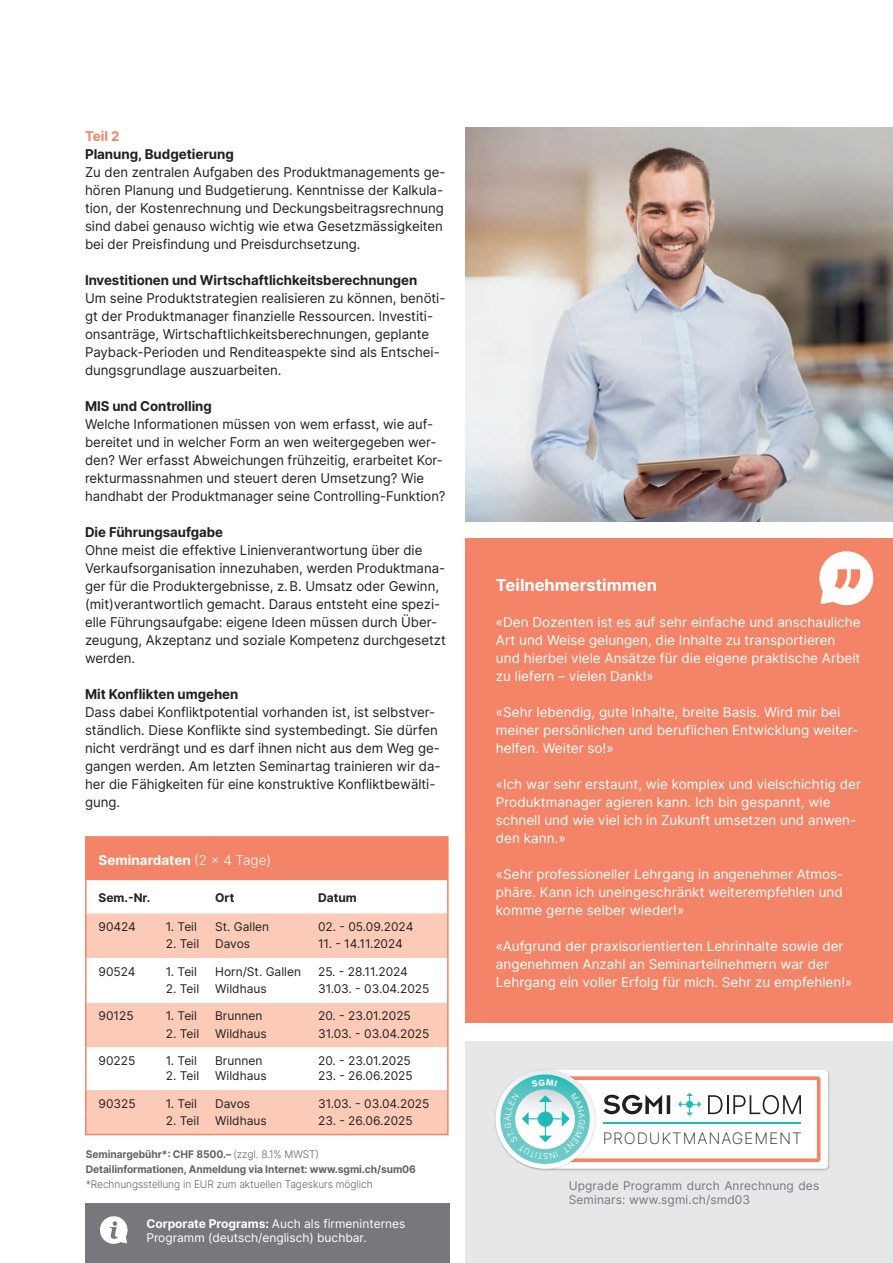
<style>
.page{position:relative;width:893px;height:1263px;background:#fff}
.page>*{position:absolute;margin:0;border:0;box-sizing:border-box;transform-origin:0 0}
.t1{font:700 16.5px "Inter";color:#fff}
.t2{font:200 15.75px "Inter";letter-spacing:.055em;color:#231f20}
.t3{font:13.5px/18px "Inter";letter-spacing:-.005em;color:#231f20}
.t4{font:13.5px/18px "Inter";color:#fff}
.t5{font:700 13.5px "Inter";letter-spacing:-.005em;color:#231f20}
.t6{font:700 13.5px "Inter";color:#fff}
.t7{font:700 13.5px "Inter";color:#f48467}
.t8{font:12px "Inter";color:#231f20}
.t9{font:12px/14.4px "Inter";color:#fff}
.t10{font:12px/14.4px "Inter";letter-spacing:.01em;color:#76787b}
.t11{font:700 12px "Inter";color:#231f20}
.t12{font:700 10.5px/15px "Inter";letter-spacing:-.005em;color:#636366}
.t13{font:300 10.5px "Inter";letter-spacing:-.005em;color:#636366}
.t14{font:300 8.4px "Akzidenz Grotesk";color:#fff}
.s1{font-weight:300}
.s2{font-weight:700}
</style>
<div class="page">
<div style="left:85px;top:1203px;width:364px;height:60px;background:#76787b"></div>
<svg style="left:100px;top:1216px;width:28px;height:28px"></svg>
<img style="left:466px;top:128px;width:427px;height:393px">
<div style="left:86px;top:837px;width:362px;height:42px;background:#f48467"></div>
<div style="left:87px;top:913px;width:360px;height:221px;background:#fbcbb8"></div>
<svg style="left:87px;top:958px;width:360px;height:132px"></svg>
<hr style="left:85px;top:880px;width:2px;height:33px;background:#f48467">
<hr style="left:447px;top:880px;width:2px;height:33px;background:#f48467">
<hr style="left:85px;top:913px;width:2px;height:24px;background:#f48467">
<hr style="left:447px;top:913px;width:2px;height:24px;background:#f48467">
<hr style="left:85px;top:937px;width:2px;height:21px;background:#f48467">
<hr style="left:447px;top:937px;width:2px;height:21px;background:#f48467">
<hr style="left:85px;top:958px;width:2px;height:23px;background:#f48467">
<hr style="left:447px;top:958px;width:2px;height:23px;background:#f48467">
<hr style="left:85px;top:981px;width:2px;height:22px;background:#f48467">
<hr style="left:447px;top:981px;width:2px;height:22px;background:#f48467">
<hr style="left:85px;top:1003px;width:2px;height:23px;background:#f48467">
<hr style="left:447px;top:1003px;width:2px;height:23px;background:#f48467">
<hr style="left:85px;top:1026px;width:2px;height:21px;background:#f48467">
<hr style="left:447px;top:1026px;width:2px;height:21px;background:#f48467">
<hr style="left:85px;top:1047px;width:2px;height:22px;background:#f48467">
<hr style="left:447px;top:1047px;width:2px;height:22px;background:#f48467">
<hr style="left:85px;top:1069px;width:2px;height:21px;background:#f48467">
<hr style="left:447px;top:1069px;width:2px;height:21px;background:#f48467">
<hr style="left:85px;top:1090px;width:2px;height:23px;background:#f48467">
<hr style="left:447px;top:1090px;width:2px;height:23px;background:#f48467">
<hr style="left:85px;top:1113px;width:2px;height:21px;background:#f48467">
<hr style="left:447px;top:1113px;width:2px;height:21px;background:#f48467">
<hr style="left:85px;top:1134px;width:81px;height:1px;background:#f48467">
<hr style="left:166px;top:1134px;width:49px;height:1px;background:#f48467">
<hr style="left:215px;top:1134px;width:103px;height:1px;background:#f48467">
<hr style="left:318px;top:1134px;width:131px;height:1px;background:#f48467">
<hr style="left:85px;top:836px;width:81px;height:2px;background:#f48467">
<hr style="left:85px;top:838px;width:2px;height:41px;background:#f48467">
<hr style="left:166px;top:836px;width:49px;height:2px;background:#f48467">
<hr style="left:215px;top:836px;width:103px;height:2px;background:#f48467">
<hr style="left:318px;top:836px;width:131px;height:2px;background:#f48467">
<hr style="left:447px;top:838px;width:2px;height:41px;background:#f48467">
<hr style="left:85px;top:879px;width:81px;height:1px;background:#f48467">
<hr style="left:166px;top:879px;width:49px;height:1px;background:#f48467">
<hr style="left:215px;top:879px;width:103px;height:1px;background:#f48467">
<hr style="left:318px;top:879px;width:131px;height:1px;background:#f48467">
<div style="left:466px;top:538px;width:427px;height:485px;background:#f48467"></div>
<svg style="left:819px;top:551px;width:55px;height:55px"></svg>
<div style="left:466px;top:1042px;width:427px;height:221px;background:#e6e7e9"></div>
<img style="left:828px;top:1071px;width:2px;height:98px">
<svg style="left:496px;top:1070px;width:332px;height:101px;background:#dce5e3"></svg>
<p class="t7" style="left:85px;top:126px;width:36px">Teil 2</p>
<p class="t5" style="left:85px;top:144px;width:150px">Planung, Budgetierung</p>
<p class="t3" style="left:85px;top:163px;width:362px">Zu den zentralen Aufgaben des Produktmanagements ge&shy;hören Planung und Budgetierung. Kenntnisse der Kalkula&shy;tion, der Kostenrechnung und Deckungsbeitragsrechnung sind dabei genauso wichtig wie etwa Gesetzmässigkeiten bei der Preisfindung und Preisdurchsetzung.</p>
<p class="t5" style="left:85px;top:270px;width:334px">Investitionen und Wirtschaftlichkeitsberechnungen</p>
<p class="t3" style="left:85px;top:289px;width:362px">Um seine Produktstrategien realisieren zu können, benöti&shy;gt der Produktmanager finanzielle Ressourcen. Investiti&shy;onsanträge, Wirtschaftlichkeitsberechnungen, geplante Payback-Perioden und Renditeaspekte sind als Entschei&shy;dungsgrundlage auszuarbeiten.</p>
<p class="t5" style="left:85px;top:396px;width:128px">MIS und Controlling</p>
<p class="t3" style="left:85px;top:415px;width:362px">Welche Informationen müssen von wem erfasst, wie auf&shy;bereitet und in welcher Form an wen weitergegeben wer&shy;den? Wer erfasst Abweichungen frühzeitig, erarbeitet Kor&shy;rekturmassnahmen und steuert deren Umsetzung? Wie handhabt der Produktmanager seine Controlling-Funktion?</p>
<p class="t5" style="left:85px;top:522px;width:140px">Die Führungsaufgabe</p>
<p class="t3" style="left:85px;top:541px;width:362px">Ohne meist die effektive Linienverantwortung über die Verkaufsorganisation innezuhaben, werden Produktmana&shy;ger für die Produktergebnisse, z.B. Umsatz oder Gewinn, (mit)verantwortlich gemacht. Daraus entsteht eine spezi&shy;elle Führungsaufgabe: eigene Ideen müssen durch Über&shy;zeugung, Akzeptanz und soziale Kompetenz durchgesetzt werden.</p>
<p class="t5" style="left:85px;top:684px;width:155px">Mit Konflikten umgehen</p>
<p class="t3" style="left:85px;top:703px;width:357px">Dass dabei Konfliktpotential vorhanden ist, ist selbstver&shy;ständlich. Diese Konflikte sind systembedingt. Sie dürfen nicht verdrängt und es darf ihnen nicht aus dem Weg ge&shy;gangen werden. Am letzten Seminartag trainieren wir da&shy;her die Fähigkeiten für eine konstruktive Konfliktbewälti&shy;gung.</p>
<p class="t6" style="left:99px;top:850px;width:174px">Seminardaten <span class="s1">(2 x 4 Tage)</span></p>
<p class="t11" style="left:99px;top:889px;width:53px">Sem.-Nr.</p>
<p class="t11" style="left:215px;top:889px;width:21px">Ort</p>
<p class="t11" style="left:318px;top:889px;width:40px">Datum</p>
<p class="t8" style="left:99px;top:918px;width:39px">90424</p>
<p class="t8" style="left:166px;top:918px;width:33px">1. Teil</p>
<p class="t8" style="left:215px;top:918px;width:56px">St. Gallen</p>
<p class="t8" style="left:318px;top:918px;width:97px">02. - 05.09.2024</p>
<p class="t8" style="left:166px;top:935px;width:35px">2. Teil</p>
<p class="t8" style="left:215px;top:935px;width:37px">Davos</p>
<p class="t8" style="left:318px;top:935px;width:86px">11. - 14.11.2024</p>
<p class="t8" style="left:99px;top:962px;width:39px">90524</p>
<p class="t8" style="left:166px;top:962px;width:33px">1. Teil</p>
<p class="t8" style="left:215px;top:962px;width:87px">Horn/St. Gallen</p>
<p class="t8" style="left:318px;top:962px;width:91px">25. - 28.11.2024</p>
<p class="t8" style="left:166px;top:980px;width:35px">2. Teil</p>
<p class="t8" style="left:215px;top:980px;width:53px">Wildhaus</p>
<p class="t8" style="left:318px;top:980px;width:113px">31.03. - 03.04.2025</p>
<p class="t8" style="left:99px;top:1007px;width:37px">90125</p>
<p class="t8" style="left:166px;top:1007px;width:33px">1. Teil</p>
<p class="t8" style="left:215px;top:1007px;width:49px">Brunnen</p>
<p class="t8" style="left:318px;top:1007px;width:94px">20. - 23.01.2025</p>
<p class="t8" style="left:166px;top:1025px;width:35px">2. Teil</p>
<p class="t8" style="left:215px;top:1025px;width:53px">Wildhaus</p>
<p class="t8" style="left:318px;top:1025px;width:113px">31.03. - 03.04.2025</p>
<p class="t8" style="left:99px;top:1052px;width:38px">90225</p>
<p class="t8" style="left:166px;top:1052px;width:33px">1. Teil</p>
<p class="t8" style="left:215px;top:1052px;width:49px">Brunnen</p>
<p class="t8" style="left:318px;top:1052px;width:94px">20. - 23.01.2025</p>
<p class="t8" style="left:166px;top:1067px;width:35px">2. Teil</p>
<p class="t8" style="left:215px;top:1067px;width:53px">Wildhaus</p>
<p class="t8" style="left:318px;top:1067px;width:96px">23. - 26.06.2025</p>
<p class="t8" style="left:99px;top:1094px;width:39px">90325</p>
<p class="t8" style="left:166px;top:1094px;width:33px">1. Teil</p>
<p class="t8" style="left:215px;top:1094px;width:37px">Davos</p>
<p class="t8" style="left:318px;top:1094px;width:113px">31.03. - 03.04.2025</p>
<p class="t8" style="left:166px;top:1112px;width:35px">2. Teil</p>
<p class="t8" style="left:215px;top:1112px;width:53px">Wildhaus</p>
<p class="t8" style="left:318px;top:1112px;width:96px">23. - 26.06.2025</p>
<p class="t12" style="left:86px;top:1146px;width:332px">Seminargebühr*: CHF 8500.– <span class="s1">(zzgl. 8.1% MWST)<br></span>Detailinformationen, Anmeldung via Internet: www.sgmi.ch/sum06</p>
<p class="t13" style="left:86px;top:1176px;width:288px">*Rechnungsstellung in EUR zum aktuellen Tageskurs möglich</p>
<p class="t9" style="left:146px;top:1216px;width:261px"><span class="s2">Corporate Programs:</span> Auch als firmeninternes<br>Programm (deutsch/englisch) buchbar.</p>
<p class="t1" style="left:496px;top:573px;width:163px">Teilnehmerstimmen</p>
<p class="t4" style="left:496px;top:613px;width:366px">«Den Dozenten ist es auf sehr einfache und anschauliche Art und Weise gelungen, die Inhalte zu transportieren und hierbei viele Ansätze für die eigene praktische Arbeit zu liefern – vielen Dank!»</p>
<p class="t4" style="left:496px;top:703px;width:364px">«Sehr lebendig, gute Inhalte, breite Basis. Wird mir bei meiner persönlichen und beruflichen Entwicklung weiter&shy;helfen. Weiter so!»</p>
<p class="t4" style="left:496px;top:775px;width:367px">«Ich war sehr erstaunt, wie komplex und vielschichtig der Produktmanager agieren kann. Ich bin gespannt, wie schnell und wie viel ich in Zukunft umsetzen und anwen&shy;den kann.»</p>
<p class="t4" style="left:496px;top:865px;width:349px;text-align:justify">«Sehr professioneller Lehrgang in angenehmer Atmos&shy;phäre. Kann ich uneingeschränkt weiterempfehlen und komme gerne selber wieder!»</p>
<p class="t4" style="left:496px;top:937px;width:358px">«Aufgrund der praxisorientierten Lehrinhalte sowie der angenehmen Anzahl an Seminarteilnehmern war der<br>Lehrgang ein voller Erfolg für mich. Sehr zu empfehlen!»</p>
<p class="t14" style="left:503px;top:1121px;width:7px;rotate:-90deg">A</p>
<p class="t2" style="left:603px;top:1127px;width:201px">PRODUKTMANAGEMENT</p>
<p class="t10" style="left:569px;top:1178px;width:252px">Upgrade Programm durch Anrechnung des<br>Seminars: www.sgmi.ch/smd03</p>
</div>
